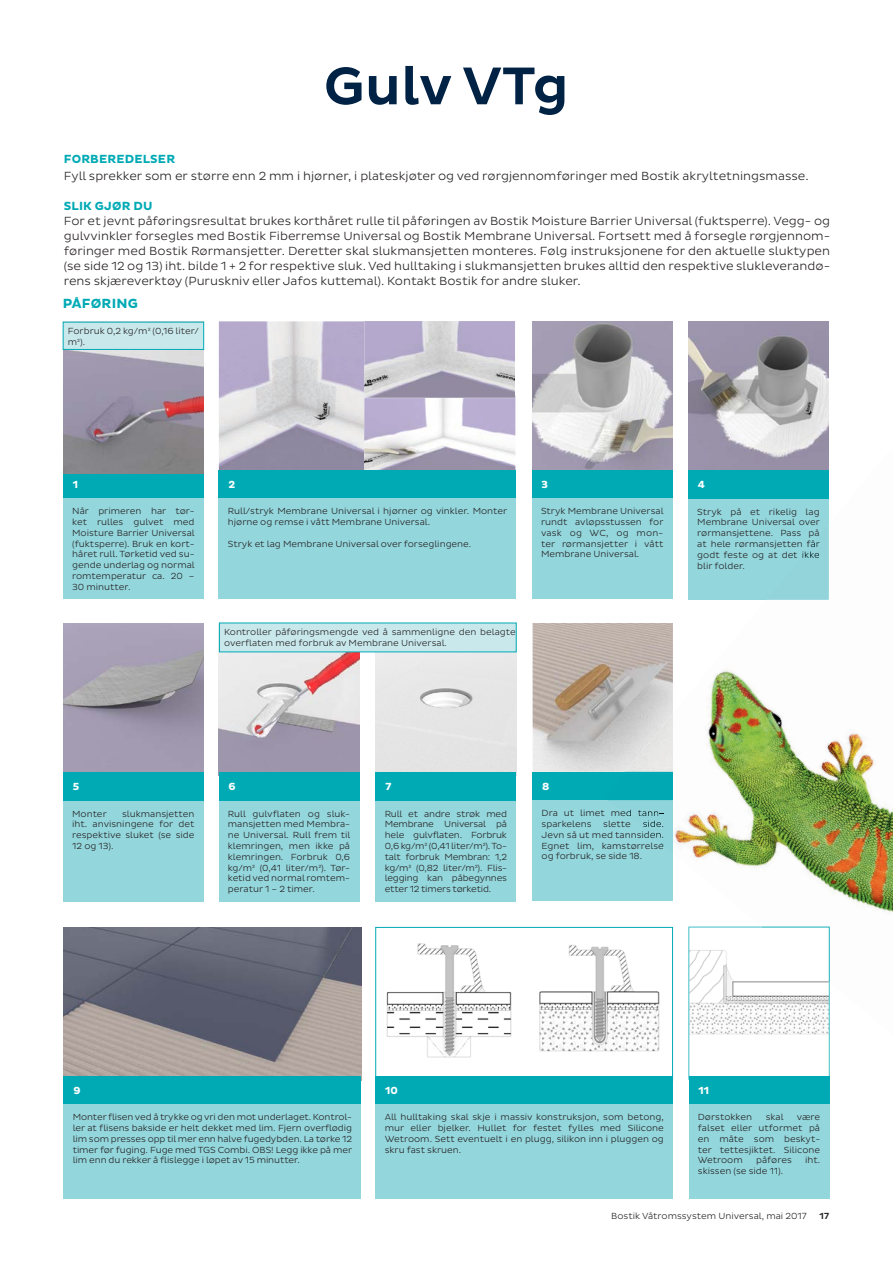
<style>
.page{position:relative;width:893px;height:1263px;background:#fff}
.page>*{position:absolute;margin:0;border:0;box-sizing:border-box;transform-origin:0 0}
.t1{font:500 54px "Bostik";color:#002245}
.t2{font:700 13.5px "Bostik";letter-spacing:.015em;color:#00aab5}
.t3{font:300 12px/15px "Bostik";color:#231f20;text-align:justify}
.t4{font:700 12px "Bostik";letter-spacing:.015em;color:#00aab5}
.t5{font:700 10.5px "Bostik";color:#fff}
.t6{font:300 9px/10.8px "Bostik";color:#231f20;text-align:justify}
.t7{font:500 9px "Bostik";color:#231f20}
</style>
<div class="page">
<img style="left:539px;top:927px;width:135px;height:153px">
<img style="left:386px;top:943px;width:126px;height:115px">
<img style="left:64px;top:927px;width:297px;height:149px">
<img style="left:219px;top:321px;width:145px;height:149px">
<img style="left:364px;top:398px;width:151px;height:72px">
<img style="left:219px;top:652px;width:140px;height:120px">
<img style="left:63px;top:623px;width:141px;height:149px">
<div style="left:63px;top:772px;width:141px;height:29px;background:#00aab5"></div>
<div style="left:63px;top:801px;width:141px;height:100px;background:#93d6dc"></div>
<div style="left:219px;top:772px;width:140px;height:29px;background:#00aab5"></div>
<div style="left:219px;top:801px;width:140px;height:100px;background:#93d6dc"></div>
<div style="left:376px;top:652px;width:140px;height:120px;background:#e5e5e5"></div>
<div style="left:376px;top:772px;width:140px;height:29px;background:#00aab5"></div>
<div style="left:376px;top:801px;width:140px;height:100px;background:#93d6dc"></div>
<div style="left:63px;top:470px;width:141px;height:28px;background:#00aab5"></div>
<div style="left:63px;top:498px;width:141px;height:101px;background:#93d6dc"></div>
<div style="left:219px;top:470px;width:297px;height:28px;background:#00aab5"></div>
<div style="left:219px;top:498px;width:297px;height:101px;background:#93d6dc"></div>
<img style="left:532px;top:321px;width:140px;height:149px">
<img style="left:688px;top:321px;width:141px;height:126px">
<div style="left:532px;top:470px;width:140px;height:28px;background:#00aab5"></div>
<div style="left:532px;top:498px;width:140px;height:101px;background:#93d6dc"></div>
<img style="left:63px;top:350px;width:141px;height:123px">
<img style="left:533px;top:623px;width:76px;height:149px">
<div style="left:533px;top:772px;width:140px;height:28px;background:#00aab5"></div>
<div style="left:533px;top:800px;width:140px;height:101px;background:#93d6dc"></div>
<div style="left:376px;top:1076px;width:297px;height:28px;background:#00aab5"></div>
<div style="left:376px;top:1104px;width:297px;height:95px;background:#93d6dc"></div>
<svg style="left:688px;top:927px;width:142px;height:153px"></svg>
<div style="left:689px;top:1076px;width:140px;height:28px;background:#00aab5"></div>
<div style="left:689px;top:1104px;width:140px;height:95px;background:#93d6dc"></div>
<img style="left:364px;top:321px;width:151px;height:77px">
<div style="left:63px;top:322px;width:141px;height:27px;background:#c8e8ec"></div>
<div style="left:63px;top:322px;width:141px;height:28px;border:1px solid #00aab5"></div>
<div style="left:219px;top:623px;width:297px;height:29px;background:#c8e8ec"></div>
<div style="left:64px;top:1076px;width:297px;height:28px;background:#00aab5"></div>
<div style="left:64px;top:1104px;width:297px;height:95px;background:#93d6dc"></div>
<div style="left:375px;top:927px;width:298px;height:155px;border:1px solid #00aab5"></div>
<img style="left:609px;top:447px;width:220px;height:325px">
<img style="left:670px;top:530px;width:159px;height:317px">
<img style="left:686px;top:614px;width:143px;height:246px">
<img style="left:728px;top:698px;width:147px;height:229px">
<img style="left:774px;top:782px;width:119px;height:145px">
<img style="left:830px;top:866px;width:63px;height:61px">
<div style="left:767px;top:525px;width:62px;height:75px;background:#93d6dc"></div>
<svg style="left:809px;top:536px;width:11px;height:13px"></svg>
<img style="left:800px;top:551px;width:20px;height:9px">
<img style="left:625px;top:714px;width:48px;height:58px">
<img style="left:670px;top:772px;width:3px;height:28px">
<img style="left:609px;top:800px;width:64px;height:47px">
<img style="left:620px;top:810px;width:38px;height:6px">
<img style="left:633px;top:820px;width:31px;height:8px">
<img style="left:645px;top:831px;width:19px;height:7px">
<svg style="left:659px;top:842px;width:5px;height:4px"></svg>
<img style="left:762px;top:927px;width:68px;height:55px">
<h1 class="t1" style="left:324px;top:55px;width:247px">Gulv VTg</h1>
<h3 class="t4" style="left:64px;top:152px;width:113px">FORBEREDELSER</h3>
<h3 class="t3" style="left:64px;top:169px;width:746px">Fyll sprekker som er større enn 2 mm i hjørner, i plateskjøter og ved rørgjennomføringer med Bostik akryltetningsmasse.</h3>
<h3 class="t4" style="left:64px;top:199px;width:90px">SLIK GJØR DU</h3>
<p class="t3" style="left:64px;top:214px;width:768px">For et jevnt påføringsresultat brukes korthåret rulle til påføringen av Bostik Moisture Barrier Universal (fuktsperre). Vegg- og gulvvinkler forsegles med Bostik Fiberremse Universal og Bostik Membrane Universal. Fortsett med å forsegle rørgjennom&shy;føringer med Bostik Rørmansjetter. Deretter skal slukmansjetten monteres. Følg instruksjonene for den aktuelle sluktypen (se side 12 og 13) iht. bilde 1 + 2 for respektive sluk. Ved hulltaking i slukmansjetten brukes alltid den respektive slukleverandø&shy;rens skjæreverktøy (Puruskniv eller Jafos kuttemal). Kontakt Bostik for andre sluker.</p>
<p class="t6" style="left:68px;top:325px;width:133px">Forbruk 0,2 kg/m2 (0,16 liter/ m2).</p>
<h2 class="t2" style="left:63px;top:296px;width:77px">PÅFØRING</h2>
<p class="t5" style="left:73px;top:478px;width:7px">1</p>
<p class="t6" style="left:72px;top:506px;width:124px">Når primeren har tør&shy;ket rulles gulvet med Moisture Barrier Universal (fuktsperre). Bruk en kort&shy;håret rull. Tørketid ved su&shy;gende underlag og normal romtemperatur ca. 20 – 30 minutter.</p>
<p class="t5" style="left:228px;top:478px;width:8px">2</p>
<p class="t6" style="left:228px;top:506px;width:281px">Rull/stryk Membrane Universal i hjørner og vinkler. Monter hjørne og remse i vått Membrane Universal.</p>
<p class="t6" style="left:228px;top:538px;width:245px">Stryk et lag Membrane Universal over forseglingene.</p>
<p class="t5" style="left:542px;top:478px;width:8px">3</p>
<p class="t6" style="left:541px;top:506px;width:124px">Stryk Membrane Universal rundt avløpsstussen for vask og WC, og mon&shy;ter rørmansjetter i vått Membrane Universal.</p>
<p class="t6" style="left:224px;top:627px;width:293px">Kontroller påføringsmengde ved å sammenligne den belagte overflaten med forbruk av Membrane Universal.</p>
<p class="t5" style="left:698px;top:479px;width:9px">4</p>
<p class="t6" style="left:697px;top:506px;width:124px">Stryk på et rikelig lag Membrane Universal over rørmansjettene. Pass på at hele rørmansjetten får godt feste og at det ikke blir folder.</p>
<p class="t5" style="left:73px;top:780px;width:8px">5</p>
<p class="t6" style="left:72px;top:808px;width:36px">Monter</p>
<p class="t6" style="left:72px;top:808px;width:124px;text-indent:50px">slukmansjetten iht. anvisningene for det respektive sluket (se side 12 og 13).</p>
<p class="t5" style="left:228px;top:780px;width:9px">6</p>
<p class="t6" style="left:228px;top:808px;width:124px">Rull gulvflaten og sluk&shy;mansjetten med Membra&shy;ne Universal. Rull frem til klemringen, men ikke på klemringen. Forbruk 0,6 kg/m2 (0,41 liter/m2). Tør&shy;ketid ved normal romtem&shy;peratur 1 – 2 timer.</p>
<p class="t5" style="left:385px;top:780px;width:7px">7</p>
<p class="t6" style="left:385px;top:808px;width:124px">Rull et andre strøk med Membrane Universal på hele gulvflaten. Forbruk 0,6 kg/m2 (0,41 liter/m2). To&shy;talt forbruk Membran: 1,2 kg/m2 (0,82 liter/m2). Flis&shy;legging kan påbegynnes etter 12 timers tørketid.</p>
<p class="t5" style="left:542px;top:780px;width:9px">8</p>
<p class="t6" style="left:542px;top:808px;width:124px">Dra ut limet med tann&shy;sparkelens</p>
<p class="t6" style="left:542px;top:818px;width:124px;text-align:left;text-indent:62px">slette<br>Jevn så ut med tannsiden.<br>Egnet lim, kamstørrelse og forbruk, se side 18.</p>
<p class="t5" style="left:73px;top:1084px;width:9px">9</p>
<p class="t6" style="left:73px;top:1112px;width:281px">Monter flisen ved å trykke og vri den mot underlaget. Kontrol&shy;ler at flisens bakside er helt dekket med lim. Fjern overflødig lim som presses opp til mer enn halve fugedybden. La tørke 12 timer før fuging. Fuge med TGS Combi. OBS! Legg ikke på mer lim enn du rekker å flislegge i løpet av 15 minutter.</p>
<p class="t5" style="left:385px;top:1084px;width:14px">10</p>
<p class="t6" style="left:385px;top:1112px;width:281px">All hulltaking skal skje i massiv konstruksjon, som betong, mur eller bjelker. Hullet for festet fylles med Silicone Wetroom. Sett eventuelt i en plugg, silikon inn i pluggen og skru fast skruen.</p>
<p class="t5" style="left:698px;top:1084px;width:12px">11</p>
<p class="t6" style="left:698px;top:1112px;width:56px">Dørstokken</p>
<p class="t6" style="left:766px;top:1112px;width:19px">skal</p>
<p class="t6" style="left:698px;top:1112px;width:124px;text-indent:99px">være falset eller utformet på en måte som beskyt&shy;ter tettesjiktet. Silicone Wetroom</p>
<p class="t6" style="left:756px;top:1155px;width:37px">påføres</p>
<p class="t6" style="left:805px;top:1155px;width:17px">iht.</p>
<p class="t6" style="left:698px;top:1166px;width:87px">skissen (se side 11).</p>
<p class="t6" style="left:611px;top:1210px;width:197px">Bostik Våtromssystem Universal, mai 2017</p>
<p class="t7" style="left:820px;top:1210px;width:11px">17</p>
</div>
